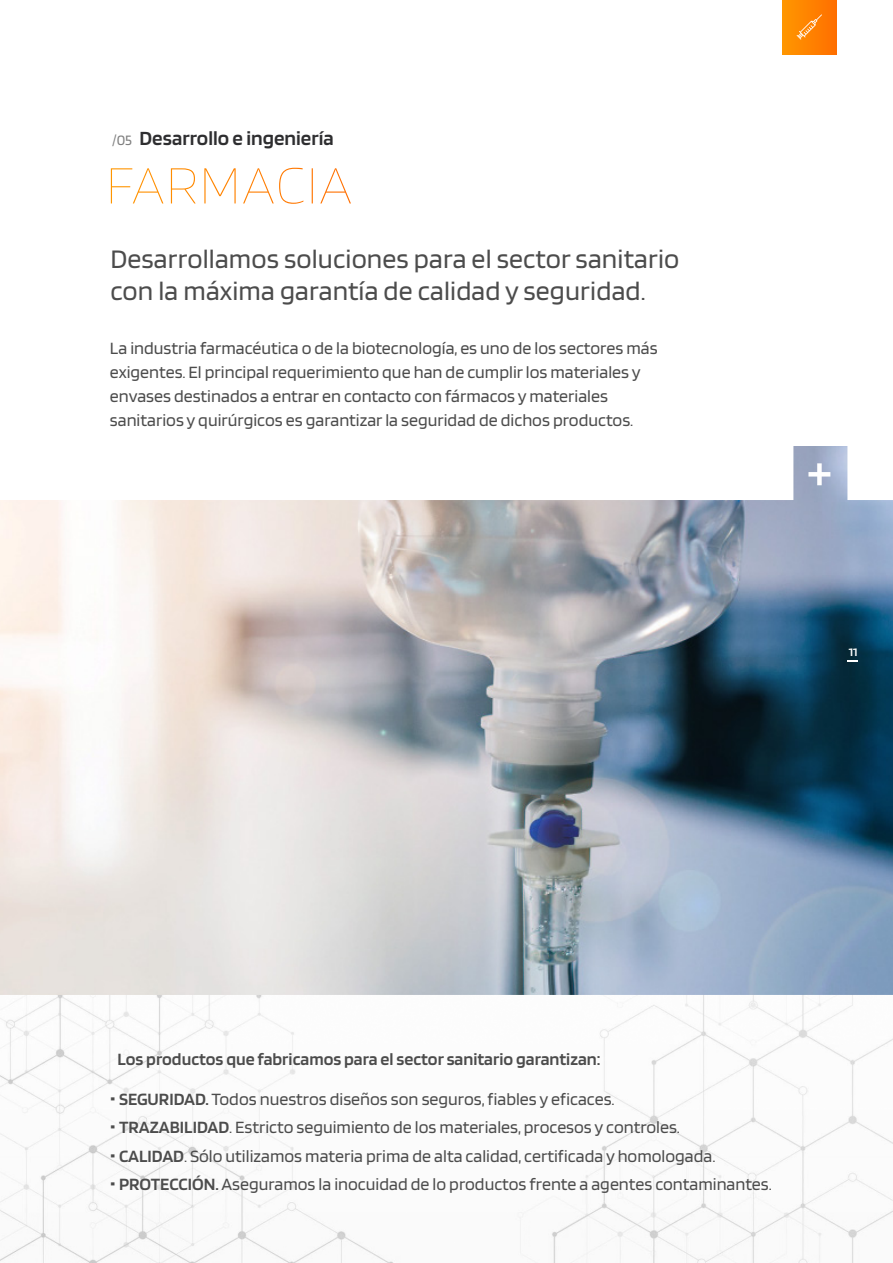
<style>
.page{position:relative;width:893px;height:1263px;background:#fff}
.page>*{position:absolute;margin:0;border:0;box-sizing:border-box;transform-origin:0 0}
.t1{font:27.9px/32px "Blinker";letter-spacing:.005em;color:#4c4c4c}
.t2{font:600 21px "Blinker";color:#2e2e30}
.t3{font:18px/24px "Blinker";color:#4c4c4c}
.t4{font:600 18px "Blinker";color:#4c4c4c}
.t5{font:600 12px "Blinker";color:#fff}
.s1{font-weight:400;font-size:15px;color:#808080}
.s2{font-weight:600;font-size:19.5px}
.s3{font-weight:600}
</style>
<div class="page">
<div style="left:782px;top:0;width:54px;height:54px;background:linear-gradient(to right,#ff9700,#ff7000)"></div>
<svg style="left:796px;top:14px;width:26px;height:26px"></svg>
<img style="left:0;top:995px;width:893px;height:268px">
<img style="left:0;top:446px;width:893px;height:549px">
<svg style="left:808px;top:463px;width:22px;height:22px"></svg>
<svg style="left:111px;top:168px;width:240px;height:36px"></svg>
<svg style="left:848px;top:660px;width:10px;height:2px"></svg>
<p class="t2" style="left:112px;top:127px;width:223px"><span class="s1">/05</span> Desarrollo e ingeniería</p>
<h1 class="t1" style="left:110px;top:243px;width:571px">Desarrollamos soluciones para el sector sanitario con la máxima garantía de calidad y seguridad.</h1>
<p class="t3" style="left:110px;top:337px;width:549px">La industria farmacéutica o de la biotecnología, es uno de los sectores más exigentes. El principal requerimiento que han de cumplir los materiales y envases destinados a entrar en contacto con fármacos y materiales sanitarios y quirúrgicos es garantizar la seguridad de dichos productos.</p>
<p class="t5" style="left:849px;top:646px;width:10px">11</p>
<p class="t4" style="left:117px;top:1050px;width:485px">Los productos que fabricamos para el sector sanitario garantizan:</p>
<p class="t3" style="left:110px;top:1087px;width:506px"><span class="s2">•</span> <span class="s3">SEGURIDAD.</span> Todos nuestros diseños son seguros, fiables y eficaces.</p>
<p class="t3" style="left:110px;top:1115px;width:572px"><span class="s2">•</span> <span class="s3">TRAZABILIDAD</span>. Estricto seguimiento de los materiales, procesos y controles.</p>
<p class="t3" style="left:110px;top:1144px;width:607px"><span class="s2">•</span> <span class="s3">CALIDAD</span>. Sólo utilizamos materia prima de alta calidad, certificada y homologada.</p>
<p class="t3" style="left:110px;top:1172px;width:663px"><span class="s2">•</span> <span class="s3">PROTECCIÓN.</span> Aseguramos la inocuidad de lo productos frente a agentes contaminantes.</p>
</div>
